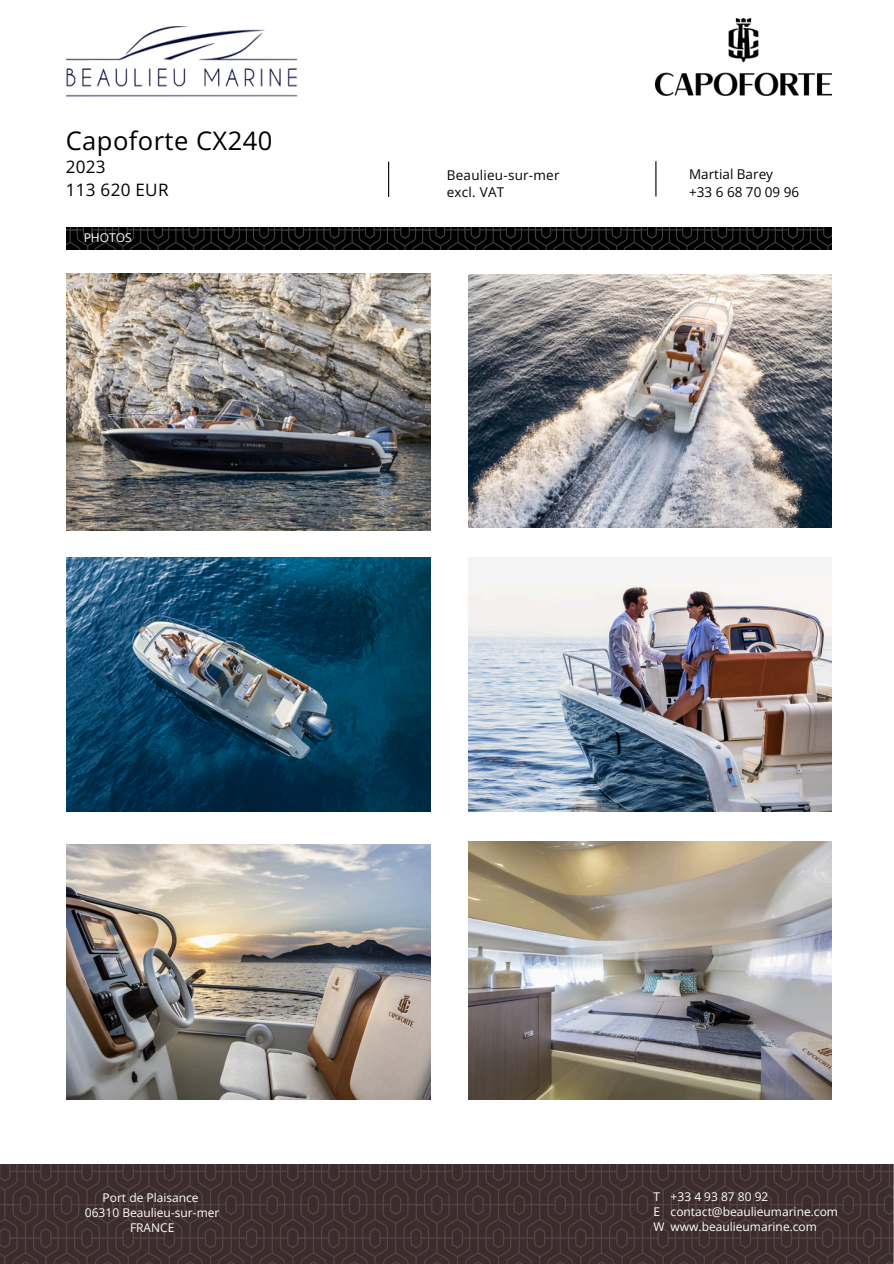
<style>
.page{position:relative;width:894px;height:1264px;background:#fff}
.page>*{position:absolute;margin:0;border:0;box-sizing:border-box;transform-origin:0 0}
.t1{font:25.5px "Open Sans";letter-spacing:.02em;color:#000}
.t2{font:17.1px/22.5px "Open Sans";letter-spacing:.015em;color:#000}
.t3{font:13.5px/18px "Open Sans";letter-spacing:.015em;color:#000}
.t4{font:12px/15px "Open Sans";color:#fff}
</style>
<div class="page">
<img style="left:468px;top:274px;width:362px;height:253px">
<img style="left:67px;top:557px;width:363px;height:255px">
<img style="left:468px;top:575px;width:362px;height:237px">
<img style="left:67px;top:273px;width:363px;height:257px">
<img style="left:468px;top:841px;width:362px;height:258px">
<img style="left:67px;top:844px;width:363px;height:255px">
<img style="left:67px;top:228px;width:764px;height:21px">
<img style="left:0;top:1164px;width:893px;height:99px">
<img style="left:67px;top:26px;width:230px;height:71px">
<hr style="left:388px;top:162px;width:1px;height:35px;background:#000">
<hr style="left:655px;top:161px;width:1px;height:35px;background:#000">
<img style="left:655px;top:19px;width:176px;height:76px">
<h1 class="t1" style="left:66px;top:122px;width:208px">Capoforte CX240</h1>
<p class="t2" style="left:66px;top:155px;width:104px">2023<br>113 620 EUR</p>
<p class="t3" style="left:689px;top:165px;width:111px">Martial Barey +33 6 68 70 09 96</p>
<p class="t3" style="left:446px;top:167px;width:114px;line-height:16.8px">Beaulieu-sur-mer excl. VAT</p>
<h4 class="t4" style="left:84px;top:230px;width:50px">PHOTOS</h4>
<p class="t4" style="left:103px;top:1190px;width:98px">Port de Plaisance</p>
<p class="t4" style="left:85px;top:1205px;width:136px">06310 Beaulieu-sur-mer</p>
<p class="t4" style="left:130px;top:1220px;width:46px">FRANCE</p>
<p class="t4" style="left:670px;top:1189px;width:99px">+33 4 93 87 80 92</p>
<p class="t4" style="left:670px;top:1204px;width:169px">contact@beaulieumarine.com</p>
<p class="t4" style="left:670px;top:1219px;width:148px">www.beaulieumarine.com</p>
<p class="t4" style="left:653px;top:1189px;width:8px">T<br>E</p>
<p class="t4" style="left:653px;top:1219px;width:13px">W</p>
</div>
